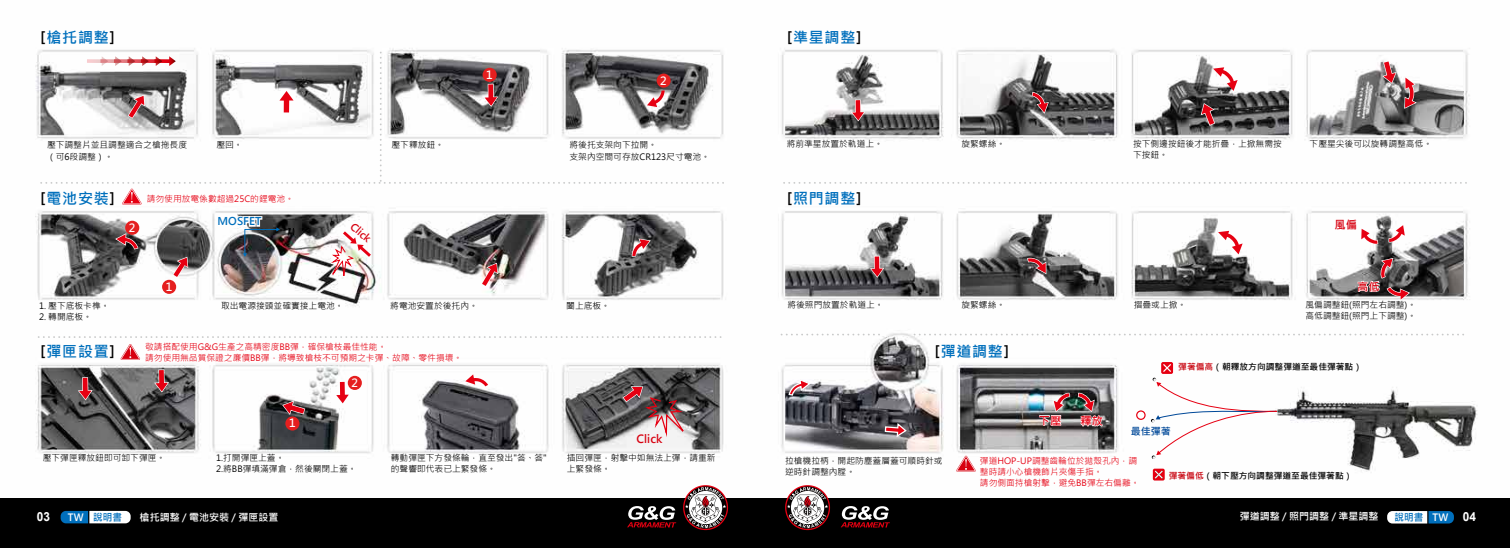
<style>
.page{position:relative;width:1510px;height:548px;background:#fff}
.page>*{position:absolute;margin:0;border:0;box-sizing:border-box;transform-origin:0 0}
.t1{font:700 15px "Microsoft Jheng Hei";letter-spacing:.05em;color:#006fbc}
.t2{font:700 12.5px "Arial";color:#fff;scale:.95 1}
.t3{font:700 11.25px "Microsoft Jheng Hei";color:#d7000f}
.t4{font:700 11.25px "Microsoft Jheng Hei";color:#fff}
.t5{font:700 11.25px "Microsoft Jheng Hei";color:#e60012}
.t6{font:700 10.75px "Microsoft Jheng Hei";color:#006fbc}
.t7{font:700 10.25px "Microsoft Jheng Hei";color:#d7000f}
.t8{font:700 10.12px "Microsoft Jheng Hei";letter-spacing:.01em;color:#006fbc;scale:.95 1}
.t9{font:700 10px "Microsoft Jheng Hei";color:#fff}
.t10{font:700 10px "Microsoft Jheng Hei";color:#004898}
.t11{font:8.75px/11.2px "Microsoft Jheng Hei";color:#000}
.t12{font:8.75px/11.2px "Microsoft Jheng Hei";color:#e60012}
.t13{font:700 8.75px "Microsoft Jheng Hei";color:#000}
.s1{font-family:"DIN Pro";font-weight:500;color:#000}
.s2{color:#c7000b}
.s3{color:#fff}
.s4{font-family:"Arial";font-size:12.5px;color:#fff}
</style>
<div class="page">
<img style="left:35px;top:48px;width:1443px;height:433px">
<div style="left:0;top:498px;width:1509px;height:49px;background:#000"></div>
<svg style="left:683px;top:485px;width:45px;height:45px"></svg>
<svg style="left:785px;top:485px;width:45px;height:45px"></svg>
<svg style="left:627px;top:506px;width:49px;height:21px"></svg>
<svg style="left:841px;top:506px;width:49px;height:21px"></svg>
<svg style="left:61px;top:510px;width:70px;height:13px"></svg>
<svg style="left:1387px;top:511px;width:66px;height:12px"></svg>
<svg style="left:39px;top:336px;width:686px;height:2px"></svg>
<svg style="left:784px;top:182px;width:683px;height:2px"></svg>
<svg style="left:914px;top:333px;width:553px;height:2px"></svg>
<svg style="left:781px;top:333px;width:101px;height:2px"></svg>
<svg style="left:336px;top:382px;width:13px;height:21px"></svg>
<div style="left:162px;top:280px;width:14px;height:14px;background:#e51f1f;border-radius:50%"></div>
<div style="left:285px;top:416px;width:14px;height:14px;background:#e51f1f;border-radius:50%"></div>
<div style="left:348px;top:375px;width:14px;height:15px;background:#e51f1f;border-radius:50%"></div>
<svg style="left:465px;top:374px;width:23px;height:12px"></svg>
<svg style="left:121px;top:344px;width:19px;height:16px"></svg>
<svg style="left:956px;top:455px;width:19px;height:16px"></svg>
<svg style="left:1213px;top:67px;width:24px;height:24px"></svg>
<svg style="left:1218px;top:231px;width:24px;height:23px"></svg>
<div style="left:1161px;top:362px;width:12px;height:12px;background:#e60012;border-radius:2px"></div>
<svg style="left:1152px;top:468px;width:12px;height:12px"></svg>
<svg style="left:1154px;top:470px;width:8px;height:8px"></svg>
<div style="left:1135px;top:409px;width:11px;height:12px;background:#fff;border-radius:2px"></div>
<svg style="left:1136px;top:410px;width:9px;height:10px"></svg>
<svg style="left:1151px;top:364px;width:126px;height:95px"></svg>
<svg style="left:77px;top:376px;width:17px;height:25px"></svg>
<svg style="left:153px;top:368px;width:17px;height:25px"></svg>
<svg style="left:281px;top:399px;width:25px;height:17px"></svg>
<svg style="left:622px;top:385px;width:67px;height:56px"></svg>
<svg style="left:884px;top:421px;width:23px;height:17px"></svg>
<svg style="left:787px;top:377px;width:25px;height:19px"></svg>
<svg style="left:868px;top:255px;width:17px;height:23px"></svg>
<svg style="left:1026px;top:257px;width:21px;height:18px"></svg>
<svg style="left:1359px;top:226px;width:20px;height:18px"></svg>
<svg style="left:1387px;top:223px;width:19px;height:20px"></svg>
<svg style="left:849px;top:99px;width:17px;height:23px"></svg>
<svg style="left:1199px;top:102px;width:17px;height:24px"></svg>
<svg style="left:1380px;top:60px;width:17px;height:24px"></svg>
<svg style="left:1031px;top:91px;width:19px;height:24px"></svg>
<svg style="left:1403px;top:75px;width:15px;height:35px"></svg>
<svg style="left:41px;top:52px;width:684px;height:235px"></svg>
<svg style="left:1038px;top:392px;width:32px;height:35px"></svg>
<svg style="left:1077px;top:392px;width:27px;height:36px"></svg>
<svg style="left:1356px;top:257px;width:55px;height:45px"></svg>
<h1 class="t1" style="left:41px;top:28px;width:76px"><span class="s1">[</span>槍托調整<span class="s1">]</span></h1>
<h1 class="t1" style="left:787px;top:28px;width:76px"><span class="s1">[</span>準星調整<span class="s1">]</span></h1>
<p class="t4" style="left:486px;top:68px;width:8px">1</p>
<p class="t4" style="left:660px;top:73px;width:8px">2</p>
<p class="t11" style="left:47px;top:139px;width:142px">壓下調整片並且調整適合之槍拖長度（可6段調整）。</p>
<p class="t11" style="left:216px;top:139px;width:28px">壓回。</p>
<p class="t11" style="left:391px;top:139px;width:54px">壓下釋放鈕。</p>
<p class="t11" style="left:569px;top:139px;width:142px">將後托支架向下拉開。<br>支架內空間可存放CR123尺寸電池。</p>
<p class="t11" style="left:786px;top:138px;width:98px">將前準星放置於軌道上。</p>
<p class="t11" style="left:961px;top:138px;width:45px">旋緊螺絲。</p>
<p class="t11" style="left:1133px;top:138px;width:150px">按下側邊按鈕後才能折疊，上掀無需按下按鈕。</p>
<p class="t11" style="left:1309px;top:138px;width:124px">下壓星尖後可以旋轉調整高低。</p>
<h1 class="t1" style="left:41px;top:189px;width:76px"><span class="s1">[</span>電池安裝<span class="s1">]</span></h1>
<p class="t12" style="left:147px;top:193px;width:149px">請勿使用放電係數超過25C的鋰電池。</p>
<h1 class="t1" style="left:787px;top:189px;width:76px"><span class="s1">[</span>照門調整<span class="s1">]</span></h1>
<p class="t4" style="left:129px;top:220px;width:8px">2</p>
<p class="t6" style="left:218px;top:215px;width:45px">MOSFET</p>
<p class="t7" style="left:356px;top:220px;width:25px;rotate:40deg">Click</p>
<p class="t3" style="left:1334px;top:217px;width:24px">風偏</p>
<p class="t4" style="left:166px;top:279px;width:8px">1</p>
<p class="t3" style="left:1357px;top:279px;width:24px">高低</p>
<p class="t11" style="left:39px;top:299px;width:72px">1. 壓下底板卡榫。</p>
<p class="t11" style="left:39px;top:311px;width:55px">2. 轉開底板。</p>
<p class="t11" style="left:221px;top:299px;width:124px">取出電源接頭並確實接上電池。</p>
<p class="t11" style="left:390px;top:299px;width:89px">將電池安置於後托內。</p>
<p class="t11" style="left:566px;top:299px;width:45px">闔上底板。</p>
<p class="t11" style="left:787px;top:299px;width:98px">將後照門放置於軌道上。</p>
<p class="t11" style="left:961px;top:299px;width:45px">旋緊螺絲。</p>
<p class="t11" style="left:1133px;top:299px;width:54px">摺疊或上掀。</p>
<p class="t11" style="left:1305px;top:299px;width:112px">風偏調整鈕(照門左右調整)。高低調整鈕(照門上下調整)。</p>
<h1 class="t1" style="left:41px;top:342px;width:76px"><span class="s1">[</span>彈匣設置<span class="s1">]</span></h1>
<p class="t12" style="left:145px;top:341px;width:318px">敬請搭配使用G&amp;G生產之高精密度BB彈，確保槍枝最佳性能。<br>請勿使用無品質保證之廉價BB彈，將導致槍枝不可預期之卡彈、故障、零件損壞。</p>
<h1 class="t1" style="left:934px;top:342px;width:76px"><span class="s1">[</span>彈道調整<span class="s1">]</span></h1>
<p class="t13" style="left:1178px;top:361px;width:185px"><span class="s2">彈著偏高</span>（朝釋放方向調整彈道至最佳彈著點）</p>
<p class="t4" style="left:351px;top:375px;width:8px">2</p>
<p class="t4" style="left:289px;top:416px;width:8px">1</p>
<p class="t3" style="left:636px;top:432px;width:27px">Click</p>
<p class="t5" style="left:1038px;top:413px;width:24px">下壓</p>
<p class="t5" style="left:1080px;top:414px;width:24px">釋放</p>
<p class="t10" style="left:1130px;top:425px;width:41px">最佳彈著</p>
<p class="t11" style="left:43px;top:452px;width:124px">壓下彈匣釋放鈕即可卸下彈匣。</p>
<p class="t11" style="left:216px;top:452px;width:142px">1.打開彈匣上蓋。<br>2.將BB彈填滿彈倉，然後關閉上蓋。</p>
<p class="t11" style="left:391px;top:452px;width:158px">轉動彈匣下方發條輪，直至發出"答、答"的聲響即代表已上緊發條。</p>
<p class="t11" style="left:567px;top:452px;width:150px">插回彈匣，射擊中如無法上彈，請重新上緊發條。</p>
<p class="t11" style="left:785px;top:454px;width:159px">拉槍機拉柄，開起防塵蓋層蓋可順時針或逆時針調整內膛。</p>
<p class="t12" style="left:980px;top:454px;width:161px">彈道HOP-UP調整齒輪位於拋殼孔內，調整時請小心槍機飾片夾傷手指。<br>請勿側面持槍射擊，避免BB彈左右偏離。</p>
<p class="t13" style="left:1168px;top:469px;width:185px"><span class="s2">彈著偏低</span>（朝下壓方向調整彈道至最佳彈著點）</p>
<h2 class="t2" style="left:37px;top:507px;width:16px">03</h2>
<p class="t8" style="left:68px;top:510px;width:58px"><span class="s3">TW</span> 說明書</p>
<p class="t9" style="left:140px;top:510px;width:140px">槍托調整 / 電池安裝 / 彈匣設置</p>
<p class="t9" style="left:1239px;top:509px;width:140px">彈道調整 / 照門調整 / 準星調整</p>
<p class="t8" style="left:1394px;top:510px;width:87px">說明書 <span class="s3">TW</span> <span class="s4">04</span></p>
</div>
